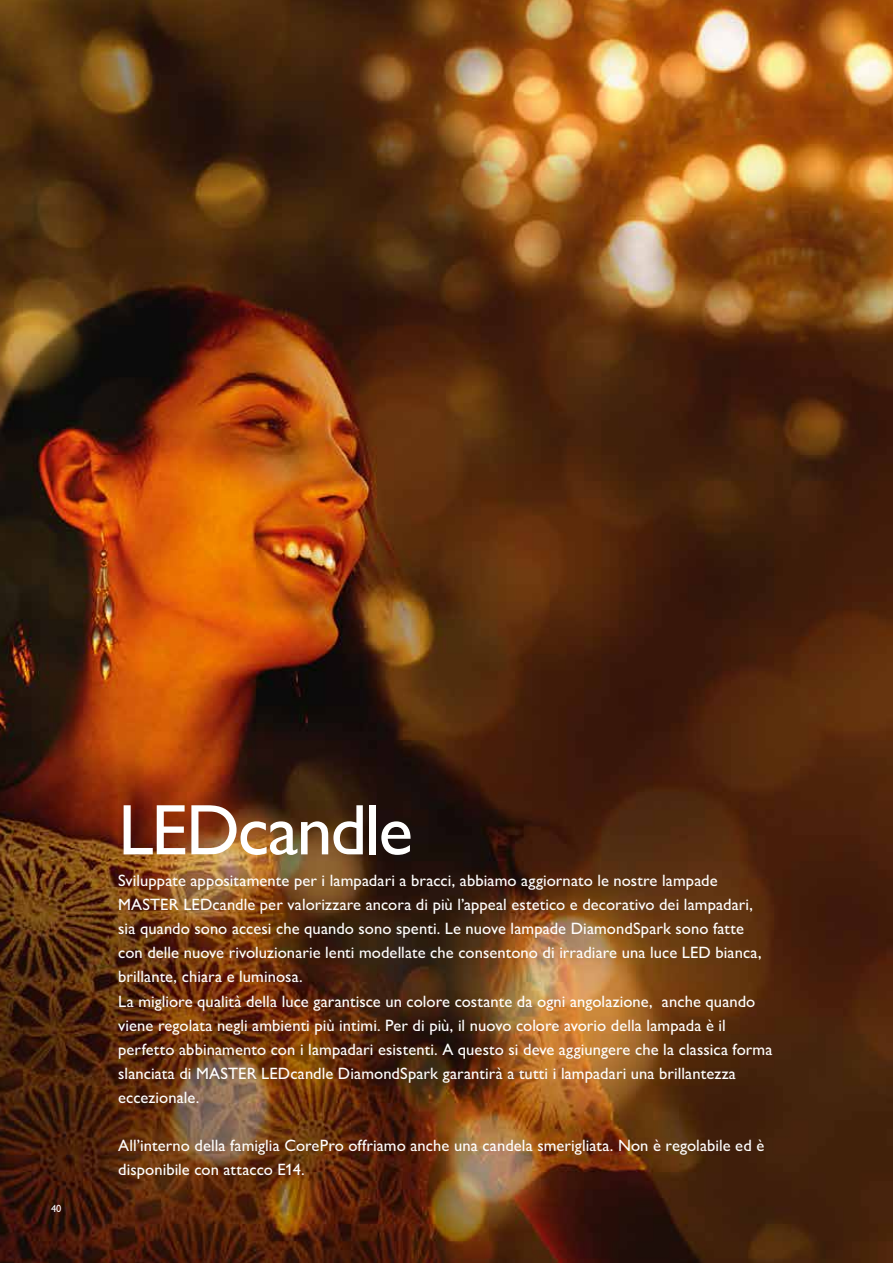
<style>
.page{position:relative;width:893px;height:1263px;background:#fff}
.page>*{position:absolute;margin:0;border:0;box-sizing:border-box;transform-origin:0 0}
.t1{font:72px "Gill Sans Alt One WGL";letter-spacing:-.03em;color:#fff}
.t2{font:16.5px/24px "Gill Sans Alt One WGL";letter-spacing:.005em;color:#fff}
.t3{font:10.5px "Gill Sans Alt One WGL";color:#fff}
</style>
<div class="page">
<img style="left:0;top:0;width:893px;height:1263px">
<p class="t3" style="left:51px;top:1201px;width:12px">40</p>
<h1 class="t1" style="left:118px;top:781px;width:296px">LEDcandle</h1>
<p class="t2" style="left:118px;top:869px;width:656px">Sviluppate appositamente per i lampadari a bracci, abbiamo aggiornato le nostre lampade MASTER LEDcandle per valorizzare ancora di più l’appeal estetico e decorativo dei lampadari, sia quando sono accesi che quando sono spenti. Le nuove lampade DiamondSpark sono fatte con delle nuove rivoluzionarie lenti modellate che consentono di irradiare una luce LED bianca, brillante, chiara e luminosa.<br>La migliore qualità della luce garantisce un colore costante da ogni angolazione, anche quando viene regolata negli ambienti più intimi. Per di più, il nuovo colore avorio della lampada è il perfetto abbinamento con i lampadari esistenti. A questo si deve aggiungere che la classica forma slanciata di MASTER LEDcandle DiamondSpark garantirà a tutti i lampadari una brillantezza eccezionale.</p>
<p class="t2" style="left:118px;top:1133px;width:647px">All’interno della famiglia CorePro offriamo anche una candela smerigliata. Non è regolabile ed è disponibile con attacco E14.</p>
</div>
